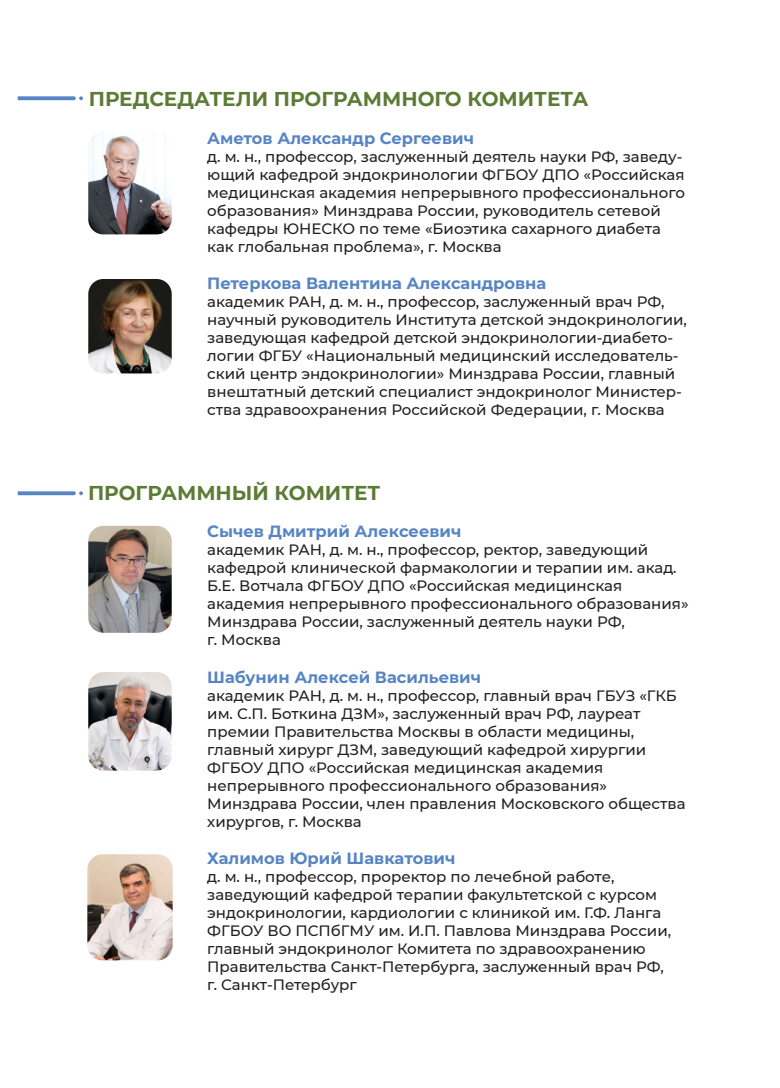
<style>
.page{position:relative;width:780px;height:1088px;background:#fff}
.page>*{position:absolute;margin:0;border:0;box-sizing:border-box;transform-origin:0 0}
.t1{font:700 20px "Montserrat";color:#5c7b35}
.t2{font:700 16.25px "Montserrat";color:#5784c2}
.t3{font:500 15px/18px "Montserrat";color:#231f20}
</style>
<div class="page">
<img style="left:88px;top:672px;width:84px;height:98px">
<img style="left:87px;top:854px;width:86px;height:106px">
<img style="left:88px;top:526px;width:84px;height:107px">
<img style="left:88px;top:279px;width:84px;height:94px">
<img style="left:88px;top:132px;width:84px;height:102px">
<svg style="left:18px;top:491px;width:65px;height:4px"></svg>
<svg style="left:18px;top:96px;width:65px;height:4px"></svg>
<h1 class="t1" style="left:89px;top:84px;width:501px">ПРЕДСЕДАТЕЛИ ПРОГРАММНОГО КОМИТЕТА</h1>
<p class="t2" style="left:207px;top:126px;width:268px">Аметов Александр Сергеевич</p>
<p class="t3" style="left:207px;top:147px;width:479px">д. м. н., профессор, заслуженный деятель науки РФ, заведу&shy;ющий кафедрой эндокринологии ФГБОУ ДПО «Российская медицинская академия непрерывного профессионального образования» Минздрава России, руководитель сетевой кафедры ЮНЕСКО по теме «Биоэтика сахарного диабета как глобальная проблема», г. Москва</p>
<p class="t2" style="left:207px;top:272px;width:340px">Петеркова Валентина Александровна</p>
<p class="t3" style="left:207px;top:292px;width:481px">академик РАН, д. м. н., профессор, заслуженный врач РФ, научный руководитель Института детской эндокринологии, заведующая кафедрой детской эндокринологии-диабето&shy;логии ФГБУ «Национальный медицинский исследователь&shy;ский центр эндокринологии» Минздрава России, главный внештатный детский специалист эндокринолог Министер&shy;ства здравоохранения Российской Федерации, г. Москва</p>
<h1 class="t1" style="left:88px;top:478px;width:294px">ПРОГРАММНЫЙ КОМИТЕТ</h1>
<p class="t2" style="left:207px;top:520px;width:256px">Сычев Дмитрий Алексеевич</p>
<p class="t3" style="left:207px;top:540px;width:483px">академик РАН, д. м. н., профессор, ректор, заведующий кафедрой клинической фармакологии и терапии им. акад.<br>Б.Е. Вотчала ФГБОУ ДПО «Российская медицинская академия непрерывного профессионального образования» Минздрава России, заслуженный деятель науки РФ,<br>г. Москва</p>
<p class="t2" style="left:207px;top:665px;width:275px">Шабунин Алексей Васильевич</p>
<p class="t3" style="left:207px;top:686px;width:480px">академик РАН, д. м. н., профессор, главный врач ГБУЗ «ГКБ им. С.П. Боткина ДЗМ», заслуженный врач РФ, лауреат премии Правительства Москвы в области медицины, главный хирург ДЗМ, заведующий кафедрой хирургии ФГБОУ ДПО «Российская медицинская академия непрерывного профессионального образования» Минздрава России, член правления Московского общества хирургов, г. Москва</p>
<p class="t2" style="left:207px;top:847px;width:250px">Халимов Юрий Шавкатович</p>
<p class="t3" style="left:207px;top:867px;width:465px">д. м. н., профессор, проректор по лечебной работе, заведующий кафедрой терапии факультетской с курсом эндокринологии, кардиологии с клиникой им. Г.Ф. Ланга ФГБОУ ВО ПСПбГМУ им. И.П. Павлова Минздрава России, главный эндокринолог Комитета по здравоохранению Правительства Санкт-Петербурга, заслуженный врач РФ, г. Санкт-Петербург</p>
</div>
